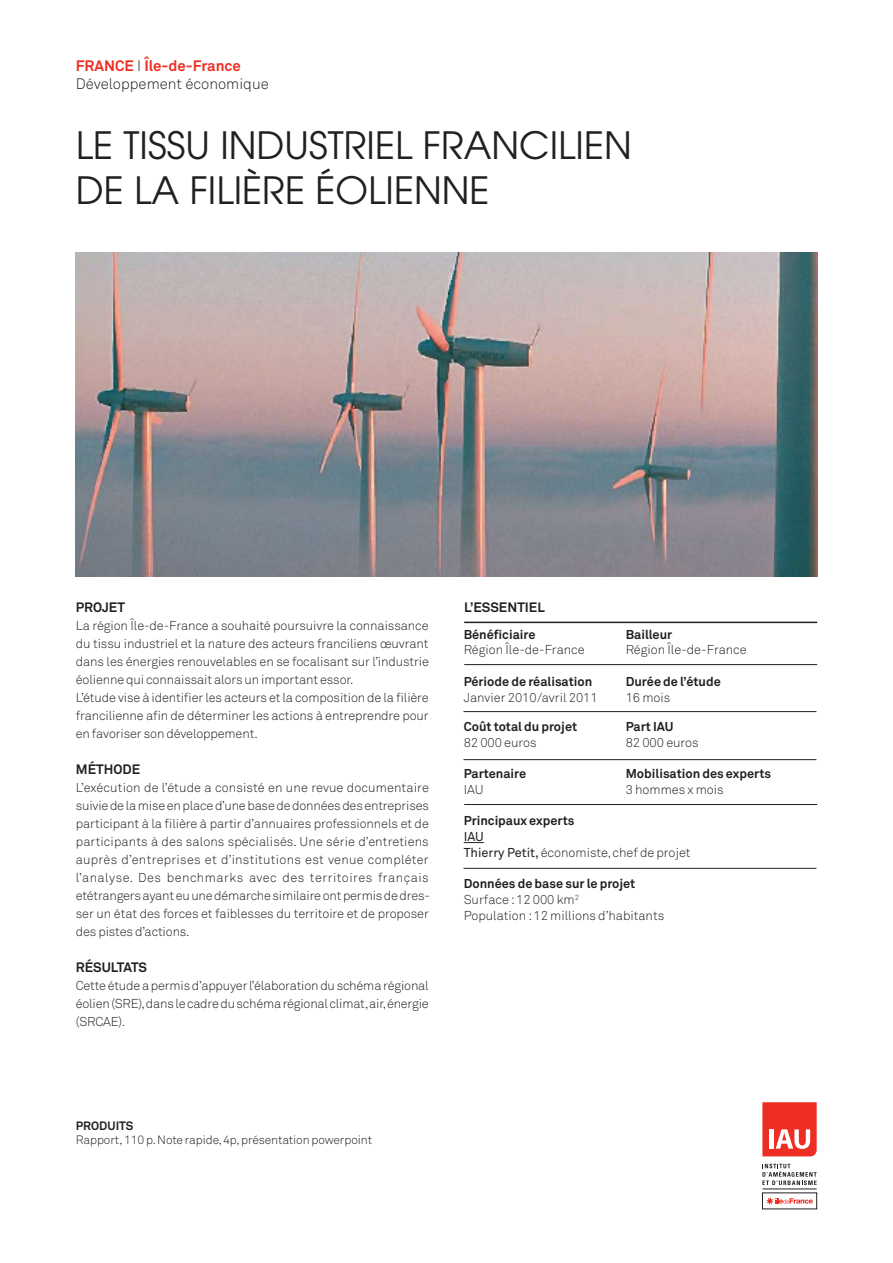
<style>
.page{position:relative;width:893px;height:1263px;background:#fff}
.page>*{position:absolute;margin:0;border:0;box-sizing:border-box;transform-origin:0 0}
.t1{font:37.5px/45px "Avant Garde";color:#231f20}
.t2{font:300 15px "Akkurat";color:#231f20}
.t3{font:700 15px "Akkurat";color:#ee2e22}
.inter1{font:700 13.5px "Akkurat";color:#231f20}
.texte_courant{font:300 12.75px/18px "Akkurat";letter-spacing:-.01em;color:#231f20;text-align:justify}
.texte_courant-2{font:700 12.75px "Akkurat";color:#231f20}
.texte_courant-3{font:12.75px "Akkurat";color:#231f20}
.texte_courant-4{font:300 12px "Akkurat";letter-spacing:-.01em;color:#231f20}
.inter1-2{font:700 12px "Akkurat";color:#231f20}
.s1{font-weight:300;color:#231f20}
.s2{font-weight:400}
</style>
<div class="page">
<svg style="left:762px;top:1164px;width:55px;height:21px"></svg>
<svg style="left:762px;top:1102px;width:55px;height:54px"></svg>
<hr style="left:762px;top:1189px;width:55px;height:1px;background:#231f20">
<svg style="left:766px;top:1197px;width:47px;height:8px"></svg>
<svg style="left:464px;top:842px;width:20px;height:1px"></svg>
<img style="left:76px;top:252px;width:741px;height:324px">
<hr style="left:464px;top:622px;width:353px;height:1px;background:#231f20">
<hr style="left:464px;top:664px;width:353px;height:1px;background:#231f20">
<hr style="left:463px;top:711px;width:353px;height:1px;background:#231f20">
<hr style="left:463px;top:759px;width:353px;height:1px;background:#231f20">
<hr style="left:464px;top:804px;width:353px;height:1px;background:#231f20">
<hr style="left:463px;top:868px;width:353px;height:1px;background:#231f20">
<p class="t3" style="left:76px;top:56px;width:167px">FRANCE <span class="s1">I</span> Île-de-France</p>
<p class="t2" style="left:76px;top:75px;width:195px">Développement économique</p>
<p class="t1" style="left:76px;top:123px;width:558px">LE TISSU INDUSTRIEL FRANCILIEN<br>DE LA FILIÈRE ÉOLIENNE</p>
<p class="inter1" style="left:76px;top:599px;width:51px">PROJET</p>
<p class="texte_courant" style="left:76px;top:617px;width:355px">La région Île-de-France a souhaité poursuivre la connaissance du tissu industriel et la nature des acteurs franciliens œuvrant dans les énergies renouvelables en se focalisant sur l’industrie éolienne qui connaissait alors un important essor.</p>
<p class="texte_courant" style="left:76px;top:689px;width:354px">L’étude vise à identifier les acteurs et la composition de la filière francilienne afin de déterminer les actions à entreprendre pour en favoriser son développement.</p>
<p class="inter1" style="left:76px;top:761px;width:66px">MÉTHODE</p>
<p class="texte_courant" style="left:76px;top:779px;width:356px">L’exécution de l’étude a consisté en une revue documentaire suivie de la mise en place d’une base de données des entreprises participant à la filière à partir d’annuaires professionnels et de participants à des salons spécialisés. Une série d’entretiens auprès d’entreprises et d’institutions est venue compléter l’analyse. Des benchmarks avec des territoires français etétrangers ayant eu une démarche similaire ont permis de dres&shy;ser un état des forces et faiblesses du territoire et de proposer des pistes d’actions.</p>
<p class="inter1" style="left:76px;top:959px;width:73px">RÉSULTATS</p>
<p class="texte_courant" style="left:76px;top:977px;width:354px">Cette étude a permis d’appuyer l’élaboration du schéma régional éolien (SRE), dans le cadre du schéma régional climat, air, énergie (SRCAE).</p>
<p class="inter1" style="left:464px;top:599px;width:82px">L’ESSENTIEL</p>
<p class="texte_courant-2" style="left:464px;top:626px;width:73px">Bénéficiaire</p>
<p class="texte_courant-2" style="left:626px;top:626px;width:48px">Bailleur</p>
<p class="texte_courant" style="left:464px;top:641px;width:122px">Région Île-de-France</p>
<p class="texte_courant" style="left:626px;top:641px;width:122px">Région Île-de-France</p>
<p class="texte_courant-2" style="left:464px;top:673px;width:130px">Période de réalisation</p>
<p class="texte_courant-2" style="left:626px;top:673px;width:97px">Durée de l’étude</p>
<p class="texte_courant" style="left:464px;top:688px;width:136px">Janvier 2010/avril 2011</p>
<p class="texte_courant" style="left:626px;top:688px;width:46px">16 mois</p>
<p class="texte_courant-2" style="left:464px;top:718px;width:115px">Coût total du projet</p>
<p class="texte_courant-2" style="left:626px;top:718px;width:49px">Part IAU</p>
<p class="texte_courant" style="left:464px;top:733px;width:75px">82 000 euros</p>
<p class="texte_courant" style="left:626px;top:733px;width:75px">82 000 euros</p>
<p class="texte_courant-2" style="left:464px;top:765px;width:64px">Partenaire</p>
<p class="texte_courant-2" style="left:626px;top:765px;width:147px">Mobilisation des experts</p>
<p class="texte_courant" style="left:464px;top:781px;width:21px">IAU</p>
<p class="texte_courant" style="left:626px;top:781px;width:99px">3 hommes x mois</p>
<p class="texte_courant-2" style="left:464px;top:813px;width:112px">Principaux experts</p>
<p class="texte_courant-3" style="left:464px;top:829px;width:22px">IAU</p>
<p class="texte_courant" style="left:464px;top:844px;width:228px"><span class="s2">Thierry Petit,</span> économiste, chef de projet</p>
<p class="texte_courant-2" style="left:464px;top:876px;width:173px">Données de base sur le projet</p>
<p class="texte_courant" style="left:464px;top:891px;width:117px">Surface : 12 000 km<sup>2</sup></p>
<p class="texte_courant" style="left:464px;top:907px;width:202px">Population : 12 millions d’habitants</p>
<p class="inter1-2" style="left:76px;top:1118px;width:59px">PRODUITS</p>
<p class="texte_courant-4" style="left:76px;top:1132px;width:298px">Rapport, 110 p. Note rapide, 4p, présentation powerpoint</p>
</div>
